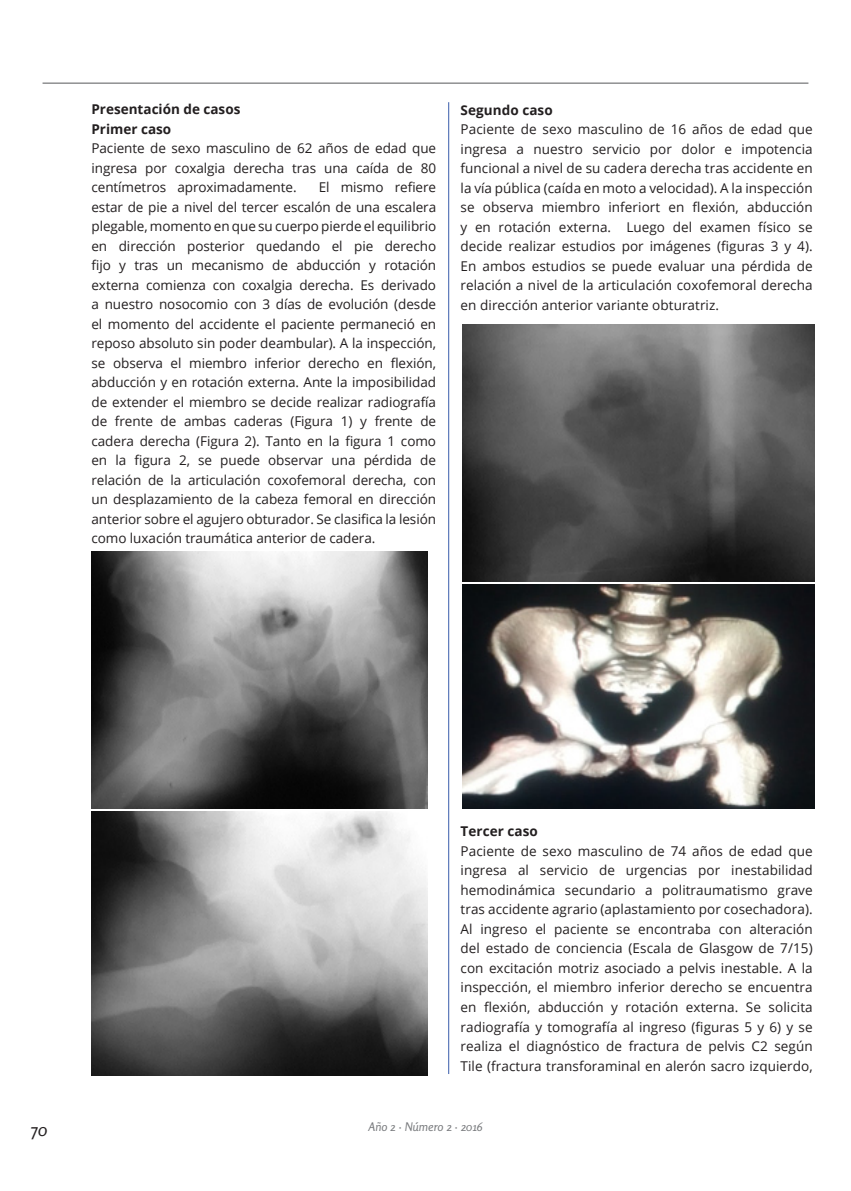
<style>
.page{position:relative;width:851px;height:1191px;background:#fff}
.page>*{position:absolute;margin:0;border:0;box-sizing:border-box;transform-origin:0 0}
.t1{font:italic 18px "Rosario";color:#231f20}
.t2{font:13.5px/19.5px "Open Sans";color:#231f20;text-align:justify}
.t3{font:700 13.5px "Open Sans";color:#231f20}
.t4{font:italic 12px "Rosario";color:#787a7d}
</style>
<div class="page">
<hr style="left:43px;top:83px;width:765px;height:1px;background:#57585a">
<hr style="left:448px;top:102px;width:1px;height:972px;background:#385caa">
<img style="left:91px;top:551px;width:336px;height:257px">
<img style="left:92px;top:811px;width:335px;height:264px">
<img style="left:462px;top:324px;width:352px;height:257px">
<img style="left:462px;top:584px;width:352px;height:224px">
<p class="t3" style="left:91px;top:100px;width:150px">Presentación de casos</p>
<p class="t3" style="left:91px;top:119px;width:81px">Primer caso</p>
<p class="t2" style="left:91px;top:138px;width:346px">Paciente de sexo masculino de 62 años de edad que ingresa por coxalgia derecha tras una caída de 80 centímetros aproximadamente.</p>
<p class="t2" style="left:91px;top:177px;width:346px;text-indent:227px">El mismo refiere estar de pie a nivel del tercer escalón de una escalera plegable, momento en que su cuerpo pierde el equilibrio en dirección posterior quedando el pie derecho fijo y tras un mecanismo de abducción y rotación externa comienza con coxalgia derecha. Es derivado a nuestro nosocomio con 3 días de evolución (desde el momento del accidente el paciente permaneció en reposo absoluto sin poder deambular). A la inspección, se observa el miembro inferior derecho en flexión, abducción y en rotación externa. Ante la imposibilidad de extender el miembro se decide realizar radiografía de frente de ambas caderas (Figura 1) y frente de cadera derecha (Figura 2). Tanto en la figura 1 como en la figura 2, se puede observar una pérdida de relación de la articulación coxofemoral derecha, con un desplazamiento de la cabeza femoral en dirección anterior sobre el agujero obturador. Se clasifica la lesión como luxación traumática anterior de cadera.</p>
<p class="t3" style="left:460px;top:100px;width:94px">Segundo caso</p>
<p class="t2" style="left:460px;top:119px;width:353px">Paciente de sexo masculino de 16 años de edad que ingresa a nuestro servicio por dolor e impotencia funcional a nivel de su cadera derecha tras accidente en la vía pública (caída en moto a velocidad). A la inspección se observa miembro inferiort en flexión, abducción y en rotación externa. Luego del examen físico se decide realizar estudios por imágenes (figuras 3 y 4).<br>En ambos estudios se puede evaluar una pérdida de relación a nivel de la articulación coxofemoral derecha en dirección anterior variante obturatriz.</p>
<h1 class="t1" style="left:31px;top:1119px;width:18px">70</h1>
<p class="t3" style="left:460px;top:822px;width:79px">Tercer caso</p>
<p class="t2" style="left:460px;top:841px;width:353px">Paciente de sexo masculino de 74 años de edad que ingresa al servicio de urgencias por inestabilidad hemodinámica secundario a politraumatismo grave tras accidente agrario (aplastamiento por cosechadora).<br>Al ingreso el paciente se encontraba con alteración del estado de conciencia (Escala de Glasgow de 7/15) con excitación motriz asociado a pelvis inestable. A la inspección, el miembro inferior derecho se encuentra en flexión, abducción y rotación externa. Se solicita radiografía y tomografía al ingreso (figuras 5 y 6) y se realiza el diagnóstico de fractura de pelvis C2 según Tile (fractura transforaminal en alerón sacro izquierdo,</p>
<p class="t4" style="left:368px;top:1120px;width:116px">Año 2 · Número 2 · 2016</p>
</div>
